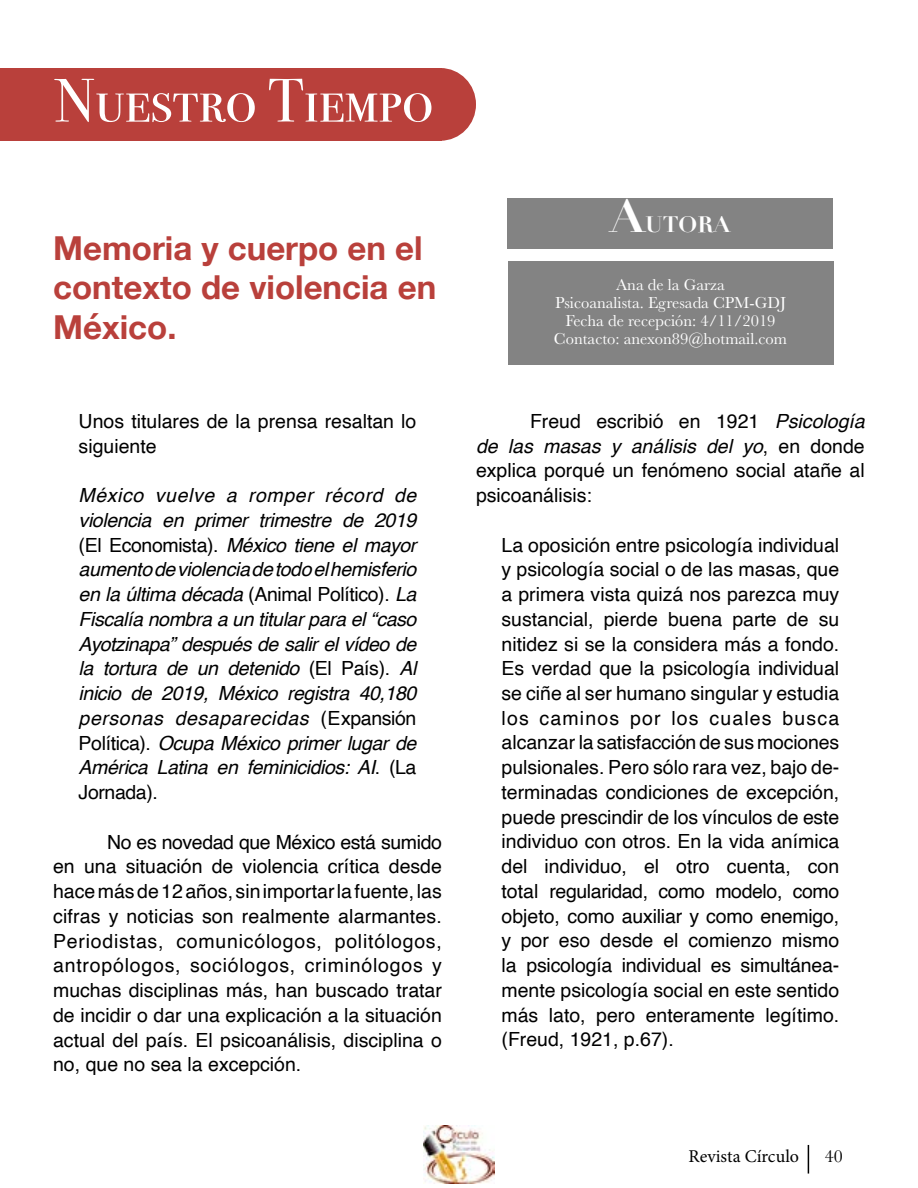
<style>
.page{position:relative;width:918px;height:1188px;background:#fff}
.page>*{position:absolute;margin:0;border:0;box-sizing:border-box;transform-origin:0 0}
.t1{font:61.5px "Bodoni Svty Two SCITCTT";color:#fff}
.t2{font:700 33px/39.6px "Helvetica Neue";color:#b9403b}
.t3{font:700 21.9px "Didot";color:#fff}
.t4{font:19.5px/24.8px "Helvetica";color:#000;text-align:justify}
.t5{font:italic 19.5px/24.8px "Helvetica";letter-spacing:-.02em;color:#000;text-align:justify}
.t6{font:18px "Minion Pro";color:#000}
.t7{font:18px "Baskerville";color:#000}
.t8{font:16.5px/18px "Baskerville";color:#fff;text-align:center}
.s1{font-style:normal}
.s2{font-size:45.15px}
.s3{font-style:italic}
</style>
<div class="page">
<svg style="left:808px;top:1145px;width:1px;height:29px"></svg>
<img style="left:424px;top:1125px;width:70px;height:59px">
<div style="left:0;top:68px;width:442px;height:73px;background:#b9403b"></div>
<div style="left:405px;top:68px;width:71px;height:73px;background:#b9403b;border-radius:50%"></div>
<div style="left:507px;top:199px;width:326px;height:50px;background:#838383"></div>
<div style="left:508px;top:262px;width:325px;height:103px;background:#838383"></div>
<h1 class="t1" style="left:55px;top:64px;width:380px">Nuestro Tiempo</h1>
<h2 class="t2" style="left:53px;top:229px;width:385px">Memoria y cuerpo en el contexto de violencia en<br>México.</h2>
<p class="t4" style="left:79px;top:409px;width:339px">Unos titulares de la prensa resaltan lo siguiente</p>
<p class="t5" style="left:79px;top:483px;width:339px">México vuelve a romper récord de violencia en primer trimestre de 2019 <span class="s1">(El Economista).</span> México tiene el mayor aumento de violencia de todo el hemisferio en la última década <span class="s1">(Animal Político).</span> La Fiscalía nombra a un titular para el “caso Ayotzinapa” después de salir el vídeo de la tortura de un detenido <span class="s1">(El País).</span> Al inicio de 2019, México registra 40,180 personas desaparecidas <span class="s1">(Expansión Política).</span> Ocupa México primer lugar de América Latina en feminicidios: AI<span class="s1">. (La Jornada).</span></p>
<p class="t4" style="left:53px;top:830px;width:390px;text-indent:54px">No es novedad que México está sumido en una situación de violencia crítica desde hace más de 12 años, sin importar la fuente, las cifras y noticias son realmente alarmantes.<br>Periodistas, comunicólogos, politólogos, antropólogos, sociólogos, criminólogos y muchas disciplinas más, han buscado tratar de incidir o dar una explicación a la situación actual del país. El psicoanálisis, disciplina o no, que no sea la excepción.</p>
<p class="t3" style="left:610px;top:211px;width:122px"><span class="s2">A</span>UTORA</p>
<p class="t8" style="left:554px;top:276px;width:235px">Ana de la Garza<br>Psicoanalista. Egresada CPM-GDJ<br>Fecha de recepción: 4/11/2019<br>Contacto: anexon89@hotmail.com</p>
<p class="t4" style="left:476px;top:409px;width:390px;text-indent:54px">Freud escribió en 1921 <span class="s3">Psicología de las masas y análisis del yo</span>, en donde explica porqué un fenómeno social atañe al psicoanálisis:</p>
<p class="t4" style="left:502px;top:533px;width:339px">La oposición entre psicología individual y psicología social o de las masas, que a primera vista quizá nos parezca muy sustancial, pierde buena parte de su nitidez si se la considera más a fondo.<br>Es verdad que la psicología individual se ciñe al ser humano singular y estudia los caminos por los cuales busca alcanzar la satisfacción de sus mociones pulsionales. Pero sólo rara vez, bajo de&shy;terminadas condiciones de excepción, puede prescindir de los vínculos de este individuo con otros. En la vida anímica del individuo, el otro cuenta, con total regularidad, como modelo, como objeto, como auxiliar y como enemigo, y por eso desde el comienzo mismo la psicología individual es simultánea&shy;mente psicología social en este sentido más lato, pero enteramente legítimo. (Freud, 1921, p.67).</p>
<p class="t6" style="left:688px;top:1145px;width:112px">Revista Círculo</p>
<p class="t7" style="left:825px;top:1145px;width:19px">40</p>
</div>
